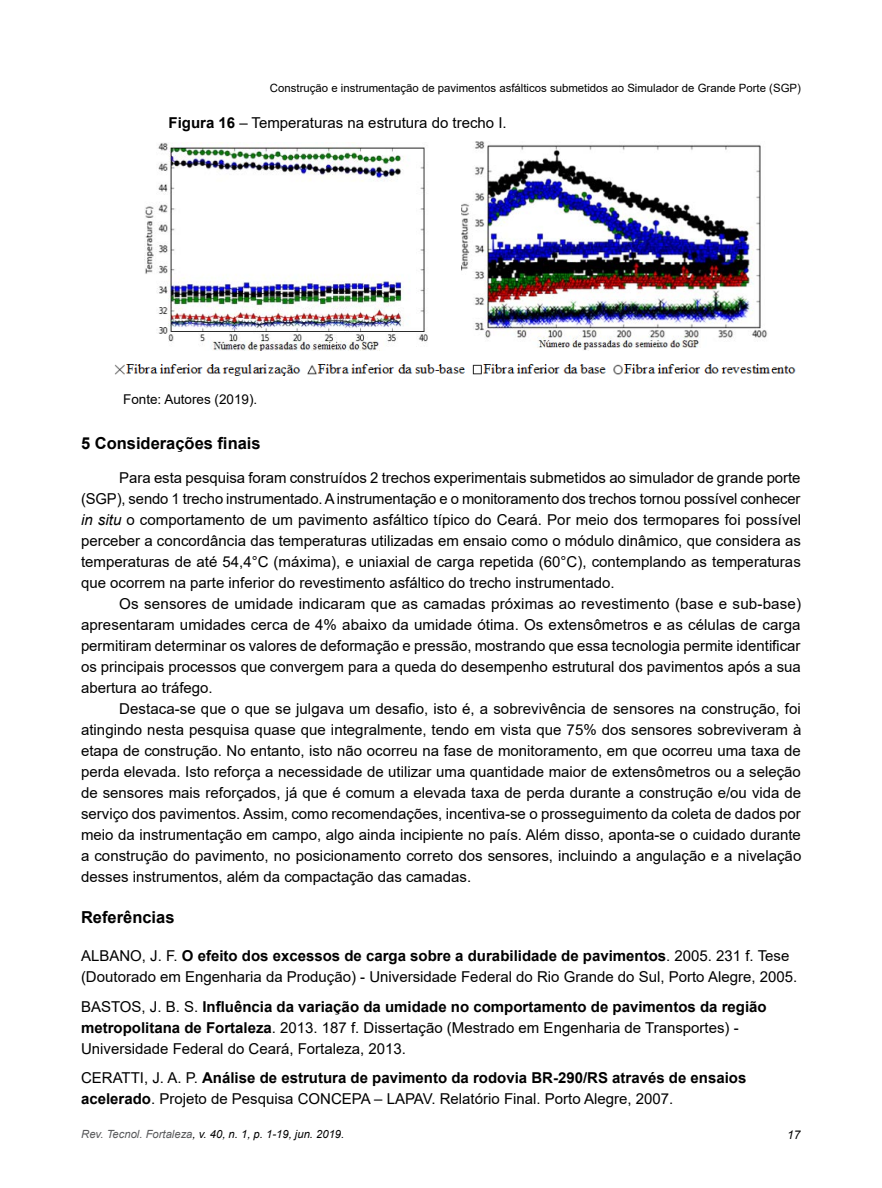
<style>
.page{position:relative;width:882px;height:1188px;background:#fff}
.page>*{position:absolute;margin:0;border:0;box-sizing:border-box;transform-origin:0 0}
.Subtítulo{font:700 16.5px "Arial";color:#000}
.TEXTO{font:15px/21px "Arial";color:#000;text-align:justify}
.Referencias{font:15px/21px "Arial";color:#000}
.Figura{font:15px "Arial";color:#000}
.legenda{font:13.5px "Arial";color:#000}
.t1{font:italic 12px "Arial";color:#000}
.t2{font:11.4px "Arial";color:#000}
.t3{font:italic 11.25px "Arial";color:#000}
.s1{font-weight:700}
.s2{font-style:italic}
.s3{color:#58595b}
</style>
<div class="page">
<img style="left:114px;top:364px;width:682px;height:12px">
<img style="left:145px;top:143px;width:283px;height:208px">
<img style="left:461px;top:141px;width:307px;height:209px">
<p class="t2" style="left:270px;top:80px;width:532px">Construção e instrumentação de pavimentos asfálticos submetidos ao Simulador de Grande Porte (SGP)</p>
<p class="Figura" style="left:169px;top:112px;width:340px"><span class="s1">Figura 16</span> – Temperaturas na estrutura do trecho I.</p>
<p class="legenda" style="left:123px;top:390px;width:136px">Fonte: Autores (2019).</p>
<p class="Subtítulo" style="left:81px;top:432px;width:181px">5 Considerações finais</p>
<p class="TEXTO" style="left:81px;top:467px;width:722px;text-indent:38px">Para esta pesquisa foram construídos 2 trechos experimentais submetidos ao simulador de grande porte (SGP), sendo 1 trecho instrumentado. A instrumentação e o monitoramento dos trechos tornou possível conhecer <span class="s2">in situ</span> o comportamento de um pavimento asfáltico típico do Ceará. Por meio dos termopares foi possível perceber a concordância das temperaturas utilizadas em ensaio como o módulo dinâmico, que considera as temperaturas de até 54,4°C (máxima), e uniaxial de carga repetida (60°C), contemplando as temperaturas que ocorrem na parte inferior do revestimento asfáltico do trecho instrumentado.</p>
<p class="TEXTO" style="left:81px;top:593px;width:722px;text-indent:38px">Os sensores de umidade indicaram que as camadas próximas ao revestimento (base e sub-base) apresentaram umidades cerca de 4% abaixo da umidade ótima. Os extensômetros e as células de carga permitiram determinar os valores de deformação e pressão, mostrando que essa tecnologia permite identificar os principais processos que convergem para a queda do desempenho estrutural dos pavimentos após a sua abertura ao tráfego.</p>
<p class="TEXTO" style="left:81px;top:698px;width:722px;text-indent:38px">Destaca-se que o que se julgava um desafio, isto é, a sobrevivência de sensores na construção, foi atingindo nesta pesquisa quase que integralmente, tendo em vista que 75% dos sensores sobreviveram à etapa de construção. No entanto, isto não ocorreu na fase de monitoramento, em que ocorreu uma taxa de perda elevada. Isto reforça a necessidade de utilizar uma quantidade maior de extensômetros ou a seleção de sensores mais reforçados, já que é comum a elevada taxa de perda durante a construção e/ou vida de serviço dos pavimentos. Assim, como recomendações, incentiva-se o prosseguimento da coleta de dados por meio da instrumentação em campo, algo ainda incipiente no país. Além disso, aponta-se o cuidado durante a construção do pavimento, no posicionamento correto dos sensores, incluindo a angulação e a nivelação desses instrumentos, além da compactação das camadas.</p>
<p class="Subtítulo" style="left:81px;top:906px;width:95px">Referências</p>
<p class="Referencias" style="left:81px;top:945px;width:718px">ALBANO, J. F. <span class="s1">O efeito dos excessos de carga sobre a durabilidade de pavimentos</span>. 2005. 231 f. Tese (Doutorado em Engenharia da Produção) - Universidade Federal do Rio Grande do Sul, Porto Alegre, 2005.</p>
<p class="Referencias" style="left:81px;top:996px;width:687px">BASTOS, J. B. S. <span class="s1">Influência da variação da umidade no comportamento de pavimentos da região metropolitana de Fortaleza</span>. 2013. 187 f. Dissertação (Mestrado em Engenharia de Transportes) -<br>Universidade Federal do Ceará, Fortaleza, 2013.</p>
<p class="Referencias" style="left:81px;top:1067px;width:667px">CERATTI, J. A. P. <span class="s1">Análise de estrutura de pavimento da rodovia BR-290/RS através de ensaios acelerado</span>. Projeto de Pesquisa CONCEPA – LAPAV. Relatório Final. Porto Alegre, 2007.</p>
<p class="t3" style="left:81px;top:1127px;width:265px"><span class="s3">Rev. Tecnol. Fortaleza</span>, v. 40, n. 1, p. 1-19, jun. 2019.</p>
<p class="t1" style="left:787px;top:1127px;width:15px">17</p>
</div>
